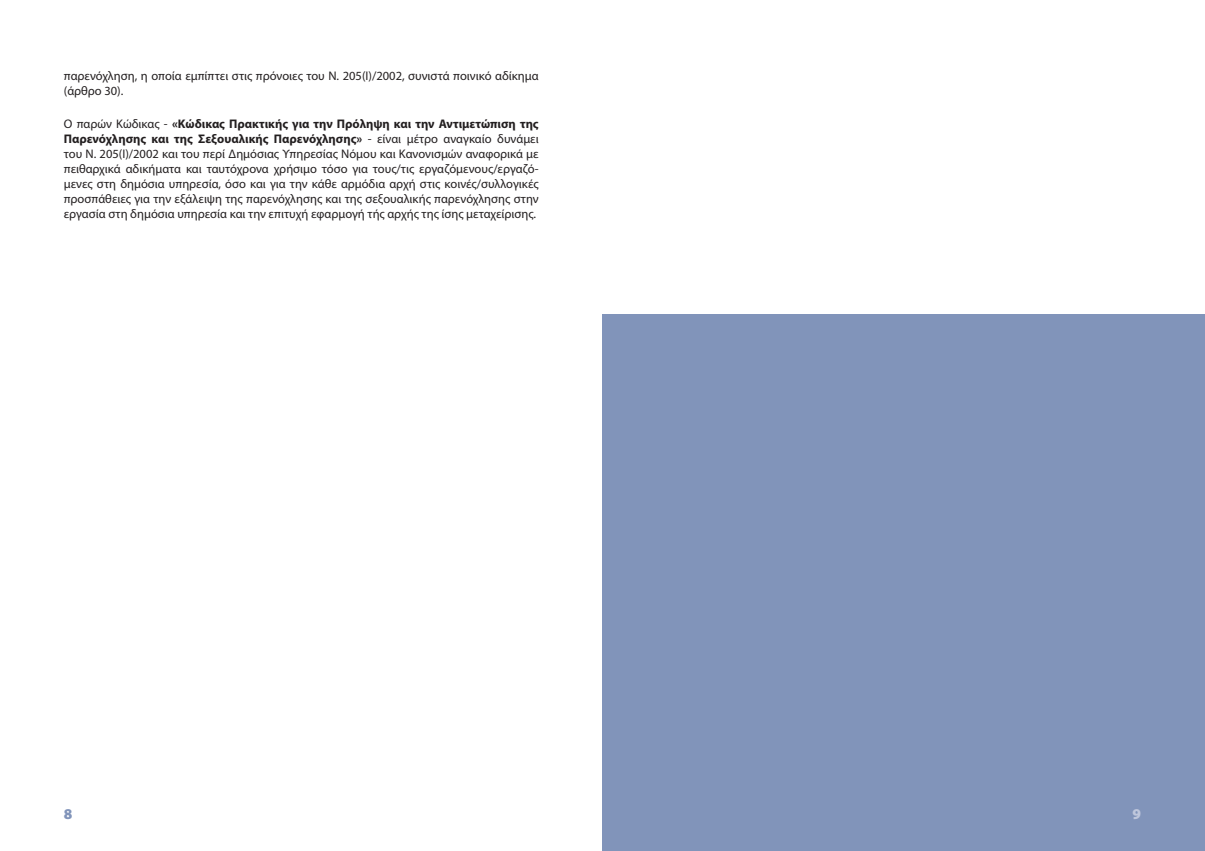
<style>
.page{position:relative;width:1205px;height:851px;background:#fff}
.page>*{position:absolute;margin:0;border:0;box-sizing:border-box;transform-origin:0 0}
.t1{font:900 15px "Myriad Pro";color:#8194ba}
.t2{font:900 15px "Myriad Pro";color:#bfc7dc}
.t3{font:12.5px/15px "Myriad Pro";color:#231f20}
.s1{font-weight:700}
</style>
<div class="page">
<div style="left:602px;top:314px;width:603px;height:536px;background:#8194ba"></div>
<p class="t3" style="left:64px;top:68px;width:476px">παρενόχληση, η οποία εμπίπτει στις πρόνοιες του Ν. 205(Ι)/2002, συνιστά ποινικό αδίκημα (άρθρο 30).</p>
<p class="t3" style="left:64px;top:116px;width:476px;text-align:justify">Ο παρών Κώδικας - <span class="s1">«Κώδικας Πρακτικής για την Πρόληψη και την Αντιμετώπιση της Παρενόχλησης και της Σεξουαλικής Παρενόχλησης»</span> - είναι μέτρο αναγκαίο δυνάμει του Ν. 205(Ι)/2002 και του περί Δημόσιας Υπηρεσίας Νόμου και Κανονισμών αναφορικά με πειθαρχικά αδικήματα και ταυτόχρονα χρήσιμο τόσο για τους/τις εργαζόμενους/εργαζό&shy;μενες στη δημόσια υπηρεσία, όσο και για την κάθε αρμόδια αρχή στις κοινές/συλλογικές προσπάθειες για την εξάλειψη της παρενόχλησης και της σεξουαλικής παρενόχλησης στην εργασία στη δημόσια υπηρεσία και την επιτυχή εφαρμογή τής αρχής της ίσης μεταχείρισης.</p>
<p class="t1" style="left:64px;top:805px;width:10px">8</p>
<p class="t2" style="left:1132px;top:805px;width:10px">9</p>
</div>
